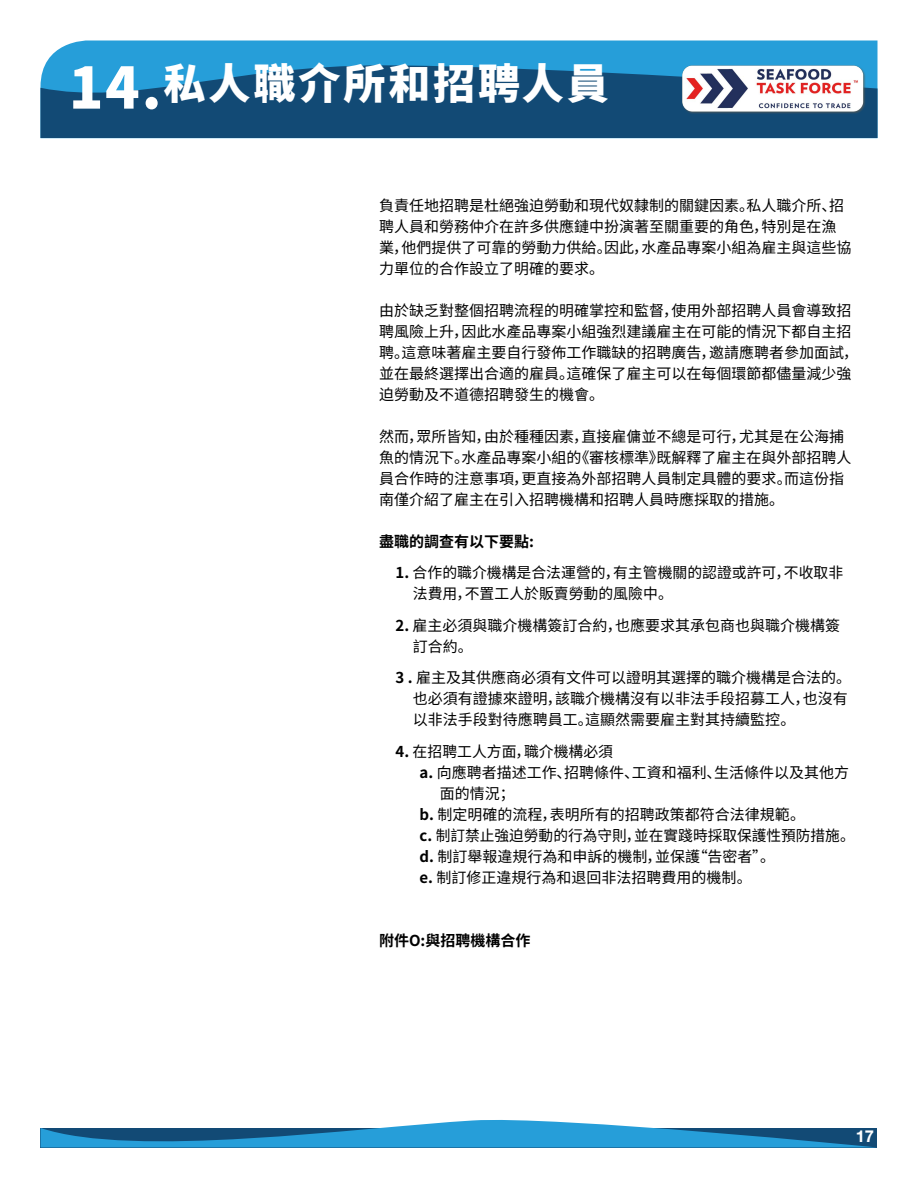
<style>
.page{position:relative;width:918px;height:1188px;background:#fff}
.page>*{position:absolute;margin:0;border:0;box-sizing:border-box;transform-origin:0 0}
.t1{font:900 42px "Noto Sans SC";letter-spacing:.07em;color:#fff}
.t2{font:700 16.5px "Helvetica Neue";color:#fff}
.t3{font:15px/21px "Noto Sans SC";color:#000}
.t4{font:700 15px "Noto Sans SC";color:#000}
.s1{font-size:57px}
.s2{font-weight:700}
</style>
<div class="page">
<div style="left:45px;top:40px;width:833px;height:25px;background:#269ed9"></div>
<svg style="left:40px;top:65px;width:838px;height:73px;background:#145582"></svg>
<svg style="left:40px;top:1120px;width:837px;height:28px"></svg>
<img style="left:682px;top:65px;width:183px;height:49px">
<h1 class="t1" style="left:69px;top:60px;width:542px"><span class="s1">14.</span>私人職介所和招聘人員</h1>
<p class="t3" style="left:379px;top:195px;width:474px">負責任地招聘是杜絕強迫勞動和現代奴隸制的關鍵因素。私人職介所、招聘人員和勞務仲介在許多供應鏈中扮演著至關重要的角色，特別是在漁業，他們提供了可靠的勞動力供給。因此，水產品專案小組為雇主與這些協力單位的合作設立了明確的要求。</p>
<p class="t3" style="left:379px;top:300px;width:481px">由於缺乏對整個招聘流程的明確掌控和監督，使用外部招聘人員會導致招聘風險上升，因此水產品專案小組強烈建議雇主在可能的情況下都自主招聘。這意味著雇主要自行發佈工作職缺的招聘廣告，邀請應聘者參加面試，並在最終選擇出合適的雇員。這確保了雇主可以在每個環節都儘量減少強迫勞動及不道德招聘發生的機會。</p>
<p class="t3" style="left:379px;top:426px;width:474px">然而，眾所皆知，由於種種因素，直接雇傭並不總是可行，尤其是在公海捕魚的情況下。水產品專案小組的《審核標準》既解釋了雇主在與外部招聘人員合作時的注意事項，更直接為外部招聘人員制定具體的要求。而這份指南僅介紹了雇主在引入招聘機構和招聘人員時應採取的措施。</p>
<p class="t4" style="left:379px;top:533px;width:156px">盡職的調查有以下要點:</p>
<p class="t3" style="left:413px;top:562px;width:432px;text-indent:-17px"><span class="s2">1.</span> 合作的職介機構是合法運營的，有主管機關的認證或許可，不收取非法費用，不置工人於販賣勞動的風險中。</p>
<p class="t3" style="left:413px;top:615px;width:429px;text-indent:-17px"><span class="s2">2.</span> 雇主必須與職介機構簽訂合約，也應要求其承包商也與職介機構簽訂合約。</p>
<p class="t3" style="left:413px;top:667px;width:440px;text-indent:-17px"><span class="s2">3 .</span> 雇主及其供應商必須有文件可以證明其選擇的職介機構是合法的。也必須有證據來證明，該職介機構沒有以非法手段招募工人，也沒有以非法手段對待應聘員工。這顯然需要雇主對其持續監控。</p>
<p class="t3" style="left:396px;top:741px;width:219px"><span class="s2">4.</span> 在招聘工人方面，職介機構必須</p>
<p class="t3" style="left:420px;top:762px;width:431px"><span class="s2">a.</span> 向應聘者描述工作、招聘條件、工資和福利、生活條件以及其他方</p>
<p class="t3" style="left:440px;top:783px;width:76px">面的情況；</p>
<p class="t3" style="left:420px;top:804px;width:387px"><span class="s2">b.</span> 制定明確的流程，表明所有的招聘政策都符合法律規範。</p>
<p class="t3" style="left:420px;top:825px;width:437px"><span class="s2">c.</span> 制訂禁止強迫勞動的行為守則，並在實踐時採取保護性預防措施。</p>
<p class="t3" style="left:420px;top:846px;width:357px"><span class="s2">d.</span> 制訂舉報違規行為和申訴的機制，並保護“告密者”。</p>
<p class="t3" style="left:420px;top:867px;width:334px"><span class="s2">e.</span> 制訂修正違規行為和退回非法招聘費用的機制。</p>
<p class="t4" style="left:379px;top:932px;width:153px">附件O:與招聘機構合作</p>
<p class="t2" style="left:856px;top:1126px;width:20px">17</p>
</div>
